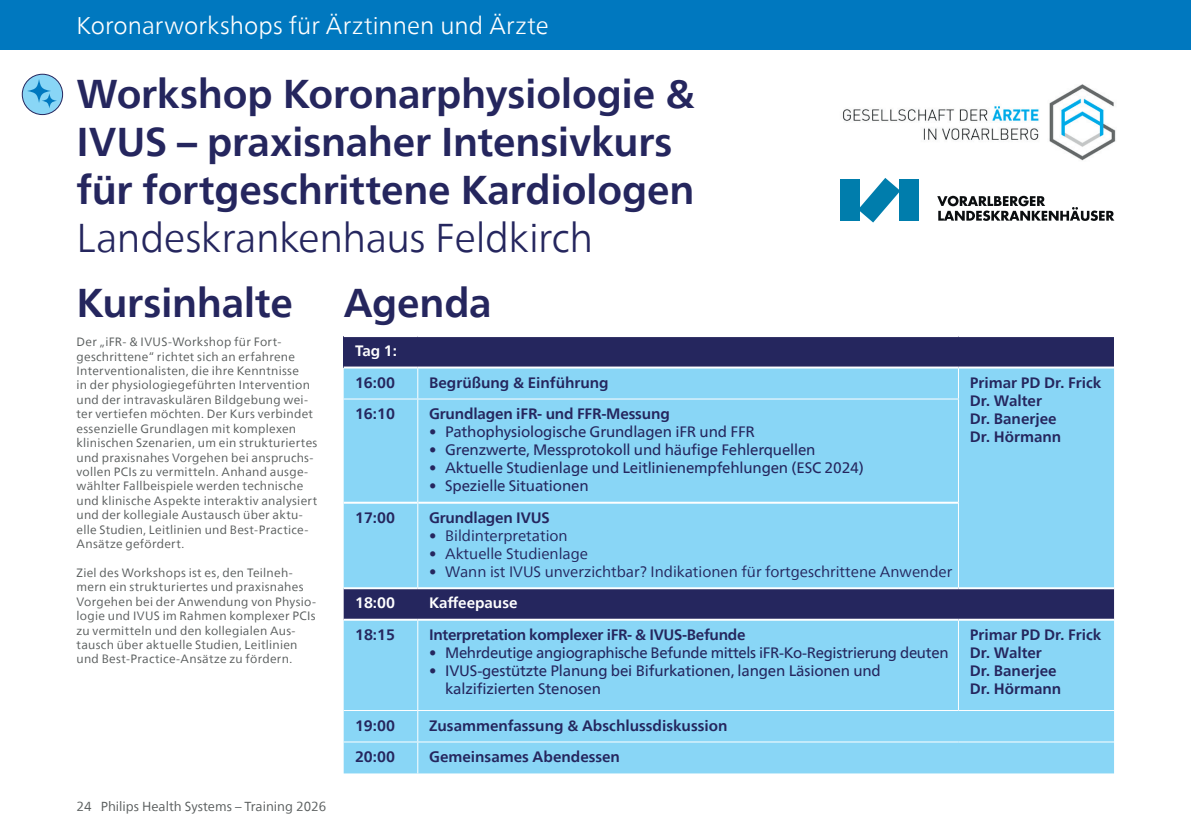
<style>
.page{position:relative;width:1191px;height:840px;background:#fff}
.page>*{position:absolute;margin:0;border:0;box-sizing:border-box;transform-origin:0 0}
.t1{font:700 40px/48px "Neue Frutiger World";letter-spacing:-.005em;color:#25265e}
.t2{font:300 40px "Neue Frutiger World";letter-spacing:-.01em;color:#25265e}
.t3{font:300 24px "Neue Frutiger World";color:#fff}
.t4{font:15px/18px "Neue Frutiger World";letter-spacing:-.01em;color:#25265e}
.t5{font:700 15px/18px "Neue Frutiger World";color:#25265e}
.t6{font:15px "Neue Frutiger World";color:#25265e}
.t7{font:700 15px "Neue Frutiger World";letter-spacing:-.02em;color:#25265e}
.t8{font:700 15px "Neue Frutiger World";color:#fff}
.t9{font:13px "Neue Frutiger World";color:#595d5d}
.t10{font:12px/14.4px "Neue Frutiger World";letter-spacing:.02em;color:#595d5d}
</style>
<div class="page">
<div style="left:344px;top:336px;width:770px;height:31px;background:#25265e"></div>
<div style="left:344px;top:368px;width:770px;height:405px;background:#89d6f6"></div>
<div style="left:344px;top:589px;width:770px;height:29px;background:#25265e"></div>
<hr style="left:344px;top:398px;width:74px;height:1px;background:#fff">
<hr style="left:418px;top:398px;width:541px;height:1px;background:#fff">
<hr style="left:344px;top:709px;width:74px;height:1px;background:#fff">
<hr style="left:418px;top:709px;width:540px;height:1px;background:#fff">
<hr style="left:958px;top:709px;width:156px;height:1px;background:#fff">
<hr style="left:344px;top:741px;width:74px;height:1px;background:#fff">
<hr style="left:418px;top:741px;width:540px;height:1px;background:#fff">
<hr style="left:958px;top:741px;width:156px;height:1px;background:#fff">
<hr style="left:344px;top:335px;width:74px;height:2px;background:#fff">
<hr style="left:418px;top:335px;width:540px;height:2px;background:#fff">
<hr style="left:958px;top:335px;width:156px;height:2px;background:#fff">
<hr style="left:344px;top:366px;width:74px;height:2px;background:#fff">
<hr style="left:418px;top:366px;width:540px;height:2px;background:#fff">
<hr style="left:958px;top:366px;width:156px;height:2px;background:#fff">
<hr style="left:344px;top:501px;width:73px;height:2px;background:#fff">
<hr style="left:418px;top:501px;width:540px;height:2px;background:#fff">
<hr style="left:344px;top:587px;width:74px;height:2px;background:#fff">
<hr style="left:418px;top:587px;width:540px;height:2px;background:#fff">
<hr style="left:958px;top:587px;width:156px;height:2px;background:#fff">
<hr style="left:344px;top:618px;width:74px;height:2px;background:#fff">
<hr style="left:418px;top:618px;width:540px;height:2px;background:#fff">
<hr style="left:958px;top:618px;width:156px;height:2px;background:#fff">
<hr style="left:417px;top:368px;width:1px;height:30px;background:#fff">
<hr style="left:958px;top:368px;width:1px;height:30px;background:#fff">
<hr style="left:417px;top:399px;width:1px;height:103px;background:#fff">
<hr style="left:958px;top:399px;width:1px;height:103px;background:#fff">
<hr style="left:417px;top:502px;width:1px;height:85px;background:#fff">
<hr style="left:958px;top:502px;width:1px;height:85px;background:#fff">
<hr style="left:417px;top:620px;width:1px;height:89px;background:#fff">
<hr style="left:958px;top:620px;width:1px;height:89px;background:#fff">
<hr style="left:417px;top:710px;width:1px;height:31px;background:#fff">
<hr style="left:417px;top:742px;width:1px;height:31px;background:#fff">
<div style="left:0;top:0;width:1191px;height:49px;background:#0078bf"></div>
<img style="left:842px;top:84px;width:274px;height:77px">
<div style="left:839px;top:179px;width:20px;height:42px;background:#007dac"></div>
<div style="left:899px;top:179px;width:19px;height:42px;background:#007dac"></div>
<svg style="left:859px;top:178px;width:40px;height:44px"></svg>
<svg style="left:937px;top:196px;width:177px;height:25px"></svg>
<div style="left:22px;top:74px;width:41px;height:40px;background:#89d6f6;border-radius:50%"></div>
<div style="left:22px;top:74px;width:41px;height:41px;border:1px solid #25265e;border-radius:50%"></div>
<svg style="left:27px;top:79px;width:24px;height:24px"></svg>
<svg style="left:42px;top:93px;width:15px;height:15px"></svg>
<h2 class="t3" style="left:77px;top:7px;width:474px">Koronarworkshops für Ärztinnen und Ärzte</h2>
<h1 class="t1" style="left:77px;top:69px;width:619px">Workshop Koronarphysiologie &amp;<br>IVUS – praxisnaher Intensivkurs für fortgeschrittene Kardiologen</h1>
<h1 class="t2" style="left:77px;top:206px;width:518px">Landeskrankenhaus Feldkirch</h1>
<h1 class="t1" style="left:77px;top:278px;width:218px">Kursinhalte</h1>
<p class="t10" style="left:77px;top:335px;width:242px">Der „iFR- &amp; IVUS-Workshop für Fort&shy;geschrittene“ richtet sich an erfahrene Interventionalisten, die ihre Kenntnisse<br>in der physiologiegeführten Intervention und der intravaskulären Bildgebung wei&shy;ter vertiefen möchten. Der Kurs verbindet essenzielle Grundlagen mit komplexen klinischen Szenarien, um ein strukturiertes und praxisnahes Vorgehen bei anspruchs&shy;vollen PCIs zu vermitteln. Anhand ausge&shy;wählter Fallbeispiele werden technische und klinische Aspekte interaktiv analysiert und der kollegiale Austausch über aktu&shy;elle Studien, Leitlinien und Best-Practice-Ansätze gefördert.</p>
<p class="t10" style="left:77px;top:565px;width:241px">Ziel des Workshops ist es, den Teilneh&shy;mern ein strukturiertes und praxisnahes Vorgehen bei der Anwendung von Physio&shy;logie und IVUS im Rahmen komplexer PCIs zu vermitteln und den kollegialen Aus&shy;tausch über aktuelle Studien, Leitlinien und Best-Practice-Ansätze zu fördern.</p>
<p class="t9" style="left:77px;top:795px;width:251px">24 Philips Health Systems – Training 2026</p>
<h1 class="t1" style="left:344px;top:278px;width:149px">Agenda</h1>
<p class="t8" style="left:355px;top:337px;width:44px">Tag 1:</p>
<p class="t5" style="left:355px;top:373px;width:41px">16:00</p>
<p class="t5" style="left:429px;top:373px;width:181px">Begrüßung &amp; Einführung</p>
<p class="t5" style="left:969px;top:373px;width:133px">Primar PD Dr. Frick<br>Dr. Walter<br>Dr. Banerjee<br>Dr. Hörmann</p>
<p class="t5" style="left:355px;top:404px;width:41px">16:10</p>
<p class="t5" style="left:429px;top:404px;width:242px">Grundlagen iFR- und FFR-Messung</p>
<p class="t4" style="left:429px;top:423px;width:327px">• Pathophysiologische Grundlagen iFR und FFR</p>
<p class="t4" style="left:429px;top:441px;width:388px">• Grenzwerte, Messprotokoll und häufige Fehlerquellen</p>
<p class="t4" style="left:429px;top:459px;width:436px">• Aktuelle Studienlage und Leitlinienempfehlungen (ESC 2024)</p>
<p class="t4" style="left:429px;top:477px;width:161px">• Spezielle Situationen</p>
<p class="t5" style="left:355px;top:508px;width:41px">17:00</p>
<p class="t5" style="left:429px;top:508px;width:122px">Grundlagen IVUS</p>
<p class="t6" style="left:429px;top:523px;width:140px">• Bildinterpretation</p>
<p class="t6" style="left:429px;top:541px;width:160px">• Aktuelle Studienlage</p>
<p class="t6" style="left:429px;top:559px;width:524px">• Wann ist IVUS unverzichtbar? Indikationen für fortgeschrittene Anwender</p>
<p class="t8" style="left:355px;top:589px;width:41px">18:00</p>
<p class="t8" style="left:429px;top:589px;width:90px">Kaffeepause</p>
<p class="t5" style="left:355px;top:625px;width:41px">18:15</p>
<p class="t7" style="left:429px;top:621px;width:318px">Interpretation komplexer iFR- &amp; IVUS-Befunde</p>
<p class="t4" style="left:429px;top:643px;width:521px">• Mehrdeutige angiographische Befunde mittels iFR-Ko-Registrierung deuten</p>
<p class="t4" style="left:445px;top:661px;width:437px;text-indent:-16px">• IVUS-gestützte Planung bei Bifurkationen, langen Läsionen und kalzifizierten Stenosen</p>
<p class="t5" style="left:969px;top:625px;width:133px">Primar PD Dr. Frick<br>Dr. Walter<br>Dr. Banerjee<br>Dr. Hörmann</p>
<p class="t5" style="left:355px;top:715px;width:41px">19:00</p>
<p class="t5" style="left:429px;top:715px;width:300px">Zusammenfassung &amp; Abschlussdiskussion</p>
<p class="t5" style="left:355px;top:747px;width:41px">20:00</p>
<p class="t5" style="left:429px;top:747px;width:192px">Gemeinsames Abendessen</p>
</div>
